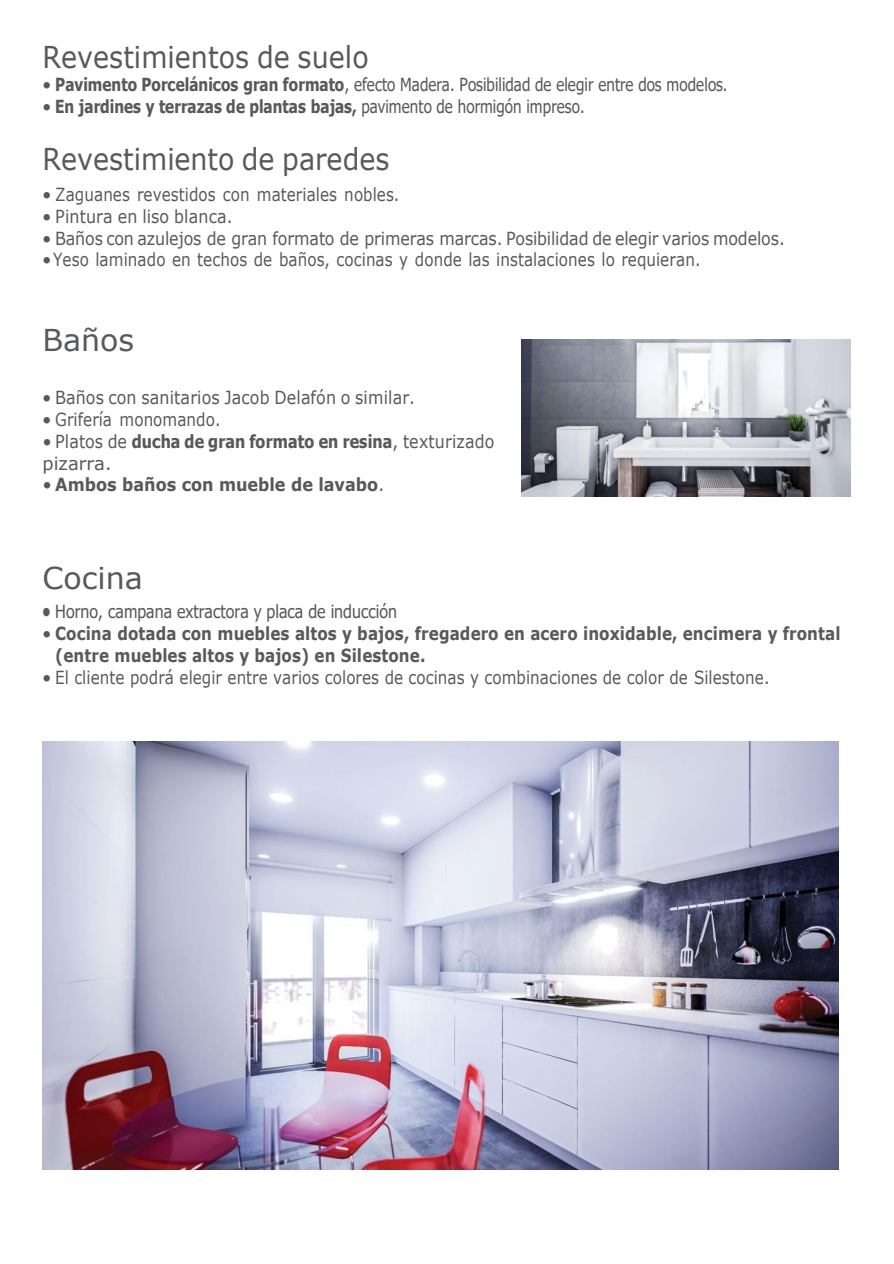
<style>
.page{position:relative;width:894px;height:1264px;background:#fff}
.page>*{position:absolute;margin:0;border:0;box-sizing:border-box;transform-origin:0 0}
.t1{font:30px "Verdana";color:#58595b;scale:.89 1}
.t2{font:30px "Verdana";color:#58595b}
.t3{font:18px "Verdana";color:#58595b;scale:.96 1}
.t4{font:700 18px/21.6px "Verdana";color:#58595b;scale:.84 1}
.t5{font:18px "Tahoma";color:#58595b;scale:.84 1}
.t6{font:700 18px "Tahoma";letter-spacing:.005em;color:#58595b;scale:.84 1}
.t7{font:700 18px "Tahoma";letter-spacing:.005em;color:#58595b;scale:.88 1}
.t8{font:18px "Tahoma";color:#58595b;scale:.89 1}
.t9{font:700 18px "Verdana";color:#58595b;scale:.89 1}
.t10{font:18px "Verdana";color:#58595b}
.s1{font-family:"Verdana"}
.s2{font-weight:700}
.s3{font-family:"Verdana";font-weight:400}
.s4{font-weight:400}
</style>
<div class="page">
<img style="left:42px;top:741px;width:796px;height:427px">
<img style="left:522px;top:339px;width:328px;height:158px">
<h1 class="t1" style="left:42px;top:36px;width:368px">Revestimientos de suelo</h1>
<p class="t5" style="left:42px;top:73px;width:817px"><span class="s1">•</span> <span class="s2">Pavimento Porcelánicos gran formato</span>, efecto Madera. Posibilidad de elegir entre dos modelos.</p>
<p class="t6" style="left:42px;top:94px;width:647px"><span class="s3">•</span> En jardines y terrazas de plantas bajas, <span class="s4">pavimento de hormigón impreso.</span></p>
<h1 class="t1" style="left:42px;top:138px;width:391px">Revestimiento de paredes</h1>
<p class="t3" style="left:42px;top:182px;width:373px">• Zaguanes revestidos con materiales nobles.</p>
<p class="t3" style="left:42px;top:204px;width:199px">• Pintura en liso blanca.</p>
<p class="t3" style="left:42px;top:226px;width:774px">• Baños con azulejos de gran formato de primeras marcas. Posibilidad de elegir varios modelos.</p>
<p class="t3" style="left:42px;top:247px;width:687px">•Yeso laminado en techos de baños, cocinas y donde las instalaciones lo requieran.</p>
<h1 class="t2" style="left:42px;top:319px;width:93px">Baños</h1>
<p class="t3" style="left:42px;top:385px;width:389px">• Baños con sanitarios Jacob Delafón o similar.</p>
<p class="t3" style="left:42px;top:406px;width:187px">• Grifería monomando.</p>
<p class="t7" style="left:42px;top:428px;width:515px"><span class="s3">• Platos de</span> ducha de gran formato en resina<span class="s3">, texturizado</span></p>
<p class="t10" style="left:42px;top:450px;width:71px">pizarra.</p>
<p class="t9" style="left:42px;top:471px;width:385px"><span class="s4">•</span> Ambos baños con mueble de lavabo<span class="s4">.</span></p>
<h1 class="t2" style="left:42px;top:557px;width:102px">Cocina</h1>
<p class="t8" style="left:42px;top:599px;width:400px"><span class="s2">•</span> Horno, campana extractora y placa de inducción</p>
<p class="t4" style="left:55px;top:622px;width:936px;text-indent:-13px"><span class="s4">•</span> Cocina dotada con muebles altos y bajos, fregadero en acero inoxidable, encimera y frontal (entre muebles altos y bajos) en Silestone.</p>
<p class="t3" style="left:42px;top:664px;width:758px">• El cliente podrá elegir entre varios colores de cocinas y combinaciones de color de Silestone.</p>
</div>
